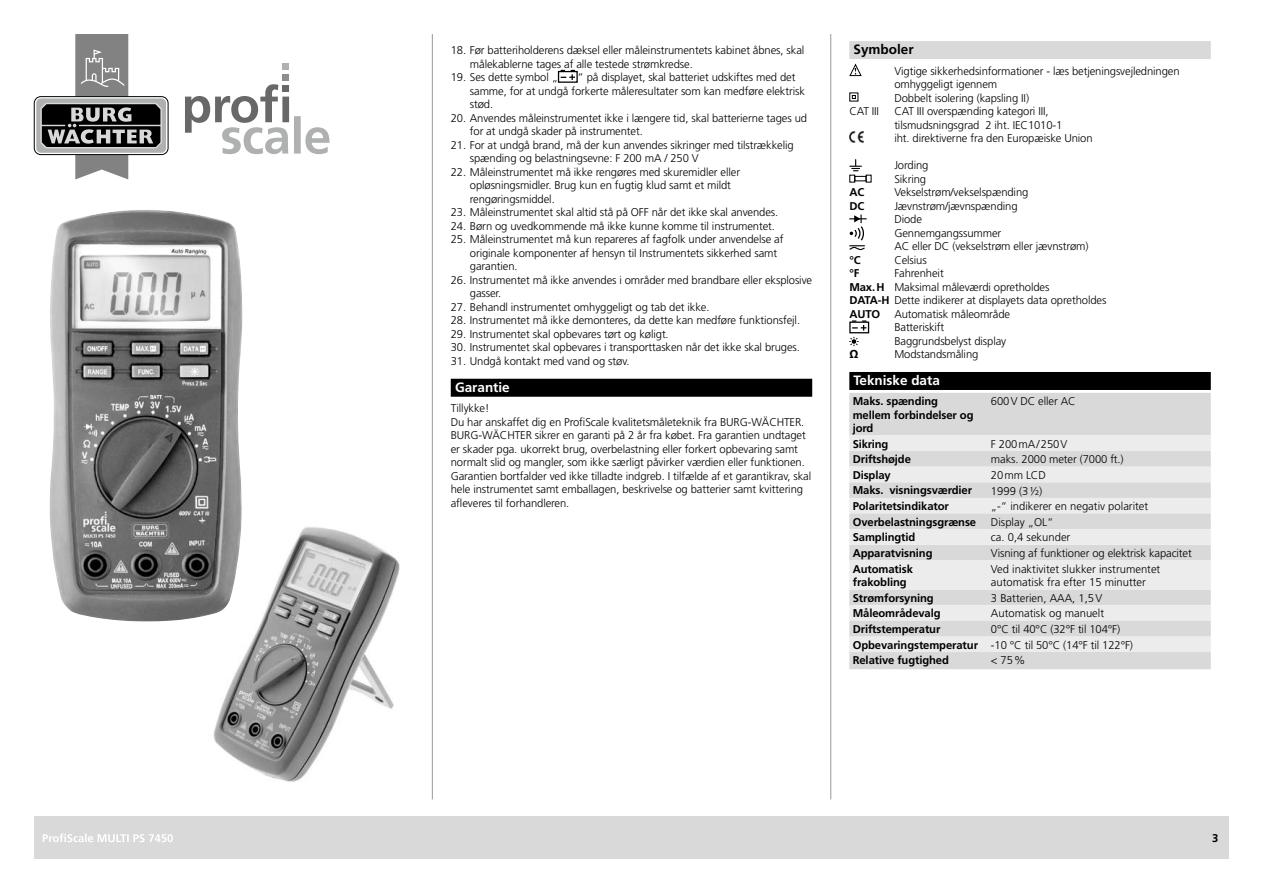
<style>
.page{position:relative;width:1263px;height:893px;background:#fff}
.page>*{position:absolute;margin:0;border:0;box-sizing:border-box;transform-origin:0 0}
.t1{font:700 13.5px "Frutiger";color:#fff}
.t2{font:700 13.5px "Frutiger";color:#000}
.t3{font:700 12px "Myriad Pro";color:#000}
.t4{font:300 11.25px/13.5px "Frutiger";letter-spacing:-.01em;color:#000}
.t5{font:700 11.25px/13.5px "Frutiger";letter-spacing:-.01em;color:#000}
.s1{font-weight:700}
</style>
<div class="page">
<hr style="left:432px;top:34px;width:1px;height:765px;background:#989898">
<hr style="left:830px;top:34px;width:1px;height:765px;background:#989898">
<div style="left:34px;top:816px;width:1195px;height:43px;background:#d9d9da"></div>
<svg style="left:43px;top:833px;width:130px;height:9px"></svg>
<div style="left:34px;top:96px;width:134px;height:59px;border:1px solid #000;border-radius:7px"></div>
<div style="left:36px;top:98px;width:130px;height:55px;background:#afb0b0;border-radius:5px"></div>
<svg style="left:40px;top:34px;width:122px;height:145px"></svg>
<div style="left:282px;top:75px;width:7px;height:6px;background:#8d8e8d"></div>
<div style="left:282px;top:63px;width:7px;height:7px;background:#afb0b0"></div>
<svg style="left:185px;top:84px;width:145px;height:70px"></svg>
<img style="left:213px;top:527px;width:187px;height:255px">
<img style="left:49px;top:210px;width:194px;height:413px">
<div style="left:451px;top:379px;width:361px;height:18px;background:#000"></div>
<div style="left:558px;top:71px;width:20px;height:12px;border:1px solid #000"></div>
<svg style="left:561px;top:70px;width:14px;height:10px"></svg>
<div style="left:849px;top:41px;width:362px;height:18px;background:#d9d9da"></div>
<div style="left:849px;top:372px;width:362px;height:18px;background:#000"></div>
<svg style="left:849px;top:63px;width:13px;height:13px"></svg>
<svg style="left:852px;top:95px;width:4px;height:4px"></svg>
<img style="left:849px;top:132px;width:15px;height:10px">
<svg style="left:850px;top:160px;width:11px;height:11px"></svg>
<div style="left:854px;top:176px;width:12px;height:5px;border:1px solid #000"></div>
<div style="left:866px;top:175px;width:5px;height:8px;border:1px solid #000"></div>
<div style="left:849px;top:175px;width:6px;height:8px;border:1px solid #000"></div>
<svg style="left:849px;top:215px;width:18px;height:36px"></svg>
<div style="left:849px;top:322px;width:20px;height:11px;border:1px solid #000"></div>
<svg style="left:852px;top:320px;width:14px;height:11px"></svg>
<svg style="left:849px;top:337px;width:10px;height:9px"></svg>
<div style="left:851px;top:338px;width:6px;height:7px;border:1px solid #fff;border-radius:50%"></div>
<div style="left:849px;top:393px;width:362px;height:276px;background:#d9d9da"></div>
<svg style="left:849px;top:435px;width:362px;height:217px;background:#e5e5e6"></svg>
<svg style="left:849px;top:513px;width:362px;height:123px;background:#e2e2e3"></svg>
<p class="t4" style="left:470px;top:44px;width:336px;text-indent:-19px">18. Før batteriholderens dæksel eller måleinstrumentets kabinet åbnes, skal målekablerne tages af alle testede strømkredse.</p>
<p class="t4" style="left:451px;top:71px;width:109px">19. Ses dette symbol „</p>
<p class="t4" style="left:470px;top:71px;width:337px;text-indent:108px">“ på displayet, skal batteriet udskiftes med det samme, for at undgå forkerte måleresultater som kan medføre elektrisk stød.</p>
<p class="t4" style="left:470px;top:111px;width:339px;text-indent:-19px">20. Anvendes måleinstrumentet ikke i længere tid, skal batterierne tages ud for at undgå skader på instrumentet.</p>
<p class="t4" style="left:470px;top:138px;width:325px;text-indent:-19px">21. For at undgå brand, må der kun anvendes sikringer med tilstrækkelig spænding og belastningsevne: F 200 mA / 250 V</p>
<p class="t4" style="left:470px;top:165px;width:272px;text-indent:-19px">22. Måleinstrumentet må ikke rengøres med skuremidler eller opløsningsmidler. Brug kun en fugtig klud samt et mildt rengøringsmiddel.</p>
<p class="t4" style="left:451px;top:206px;width:329px">23. Måleinstrumentet skal altid stå på OFF når det ikke skal anvendes.</p>
<p class="t4" style="left:451px;top:219px;width:326px">24. Børn og uvedkommende må ikke kunne komme til instrumentet.</p>
<p class="t4" style="left:470px;top:233px;width:315px;text-indent:-19px">25. Måleinstrumentet må kun repareres af fagfolk under anvendelse af originale komponenter af hensyn til Instrumentets sikkerhed samt garantien.</p>
<p class="t4" style="left:470px;top:273px;width:344px;text-indent:-19px">26. Instrumentet må ikke anvendes i områder med brandbare eller eksplosive gasser.</p>
<p class="t4" style="left:451px;top:300px;width:260px">27. Behandl instrumentet omhyggeligt og tab det ikke.</p>
<p class="t4" style="left:451px;top:314px;width:351px">28. Instrumentet må ikke demonteres, da dette kan medføre funktionsfejl.</p>
<p class="t4" style="left:451px;top:327px;width:219px">29. Instrumentet skal opbevares tørt og køligt.</p>
<p class="t4" style="left:451px;top:341px;width:351px">30. Instrumentet skal opbevares i transporttasken når det ikke skal bruges.</p>
<p class="t4" style="left:451px;top:354px;width:180px">31. Undgå kontakt med vand og støv.</p>
<p class="t1" style="left:455px;top:379px;width:56px">Garantie</p>
<p class="t4" style="left:451px;top:401px;width:362px">Tillykke!<br>Du har anskaffet dig en ProfiScale kvalitetsmåleteknik fra BURG-WÄCHTER.<br>BURG-WÄCHTER sikrer en garanti på 2 år fra købet. Fra garantien undtaget er skader pga. ukorrekt brug, overbelastning eller forkert opbevaring samt normalt slid og mangler, som ikke særligt påvirker værdien eller funktionen.<br>Garantien bortfalder ved ikke tilladte indgreb. I tilfælde af et garantikrav, skal hele instrumentet samt emballagen, beskrivelse og batterier samt kvittering afleveres til forhandleren.</p>
<p class="t2" style="left:853px;top:42px;width:62px">Symboler</p>
<p class="t4" style="left:894px;top:64px;width:287px">Vigtige sikkerhedsinformationer - læs betjeningsvejledningen omhyggeligt igennem<br>Dobbelt isolering (kapsling II)</p>
<p class="t4" style="left:849px;top:104px;width:31px">CAT III</p>
<p class="t4" style="left:894px;top:104px;width:200px">CAT III overspænding kategori III, tilsmudsningsgrad 2 iht. IEC1010-1<br>iht. direktiverne fra den Europæiske Union</p>
<p class="t4" style="left:894px;top:158px;width:36px">Jording<br>Sikring</p>
<p class="t5" style="left:849px;top:185px;width:16px">AC</p>
<p class="t4" style="left:894px;top:185px;width:136px">Vekselstrøm/vekselspænding</p>
<p class="t5" style="left:849px;top:199px;width:16px">DC</p>
<p class="t4" style="left:894px;top:199px;width:196px">Jævnstrøm/jævnspænding<br>Diode<br>Gennemgangssummer<br>AC eller DC (vekselstrøm eller jævnstrøm)</p>
<p class="t5" style="left:849px;top:253px;width:13px">°C</p>
<p class="t4" style="left:894px;top:253px;width:34px">Celsius</p>
<p class="t5" style="left:849px;top:266px;width:12px">°F</p>
<p class="t4" style="left:849px;top:266px;width:259px;text-indent:45px">Fahrenheit<br><span class="s1">Max.H</span> Maksimal måleværdi opretholdes<br><span class="s1">DATA-H</span> Dette indikerer at displayets data opretholdes<br><span class="s1">AUTO</span></p>
<p class="t4" style="left:894px;top:307px;width:117px">Automatisk måleområde<br>Batteriskift<br>Baggrundsbelyst display</p>
<p class="t3" style="left:849px;top:347px;width:10px">Ω</p>
<p class="t4" style="left:894px;top:347px;width:86px">Modstandsmåling</p>
<p class="t1" style="left:853px;top:373px;width:88px">Tekniske data</p>
<p class="t5" style="left:853px;top:394px;width:122px">Maks. spænding mellem forbindelser og jord</p>
<p class="t4" style="left:991px;top:394px;width:86px">600V DC eller AC</p>
<p class="t5" style="left:853px;top:437px;width:37px">Sikring</p>
<p class="t4" style="left:991px;top:437px;width:78px">F 200mA/250V</p>
<p class="t5" style="left:853px;top:452px;width:60px">Driftshøjde</p>
<p class="t4" style="left:991px;top:453px;width:134px">maks. 2000 meter (7000 ft.)</p>
<p class="t5" style="left:853px;top:468px;width:40px">Display</p>
<p class="t4" style="left:991px;top:468px;width:56px">20mm LCD</p>
<p class="t5" style="left:853px;top:484px;width:121px">Maks. visningsværdier</p>
<p class="t4" style="left:991px;top:484px;width:53px">1999 (3½)</p>
<p class="t5" style="left:853px;top:499px;width:98px">Polaritetsindikator</p>
<p class="t4" style="left:991px;top:499px;width:159px">„-“ indikerer en negativ polaritet</p>
<p class="t5" style="left:853px;top:515px;width:125px">Overbelastningsgrænse</p>
<p class="t4" style="left:991px;top:515px;width:64px">Display „OL“</p>
<p class="t5" style="left:853px;top:531px;width:64px">Samplingtid</p>
<p class="t4" style="left:991px;top:531px;width:81px">ca. 0,4 sekunder</p>
<p class="t5" style="left:853px;top:546px;width:81px">Apparatvisning</p>
<p class="t4" style="left:991px;top:546px;width:202px">Visning af funktioner og elektrisk kapacitet</p>
<p class="t5" style="left:853px;top:562px;width:62px">Automatisk frakobling</p>
<p class="t4" style="left:991px;top:562px;width:171px">Ved inaktivitet slukker instrumentet automatisk fra efter 15 minutter</p>
<p class="t5" style="left:853px;top:591px;width:83px">Strømforsyning</p>
<p class="t4" style="left:991px;top:591px;width:113px">3 Batterien, AAA, 1,5V</p>
<p class="t5" style="left:853px;top:607px;width:89px">Måleområdevalg</p>
<p class="t4" style="left:991px;top:607px;width:115px">Automatisk og manuelt</p>
<p class="t5" style="left:853px;top:622px;width:89px">Driftstemperatur</p>
<p class="t4" style="left:853px;top:621px;width:282px;line-height:15.6px;text-indent:138px">0°C til 40°C (32°F til 104°F)<br><span class="s1">Opbevaringstemperatur</span> -10 °C til 50°C (14°F til 122°F)<br><span class="s1">Relative fugtighed</span></p>
<p class="t4" style="left:991px;top:654px;width:36px">&lt; 75%</p>
<p class="t5" style="left:1212px;top:831px;width:8px">3</p>
</div>
